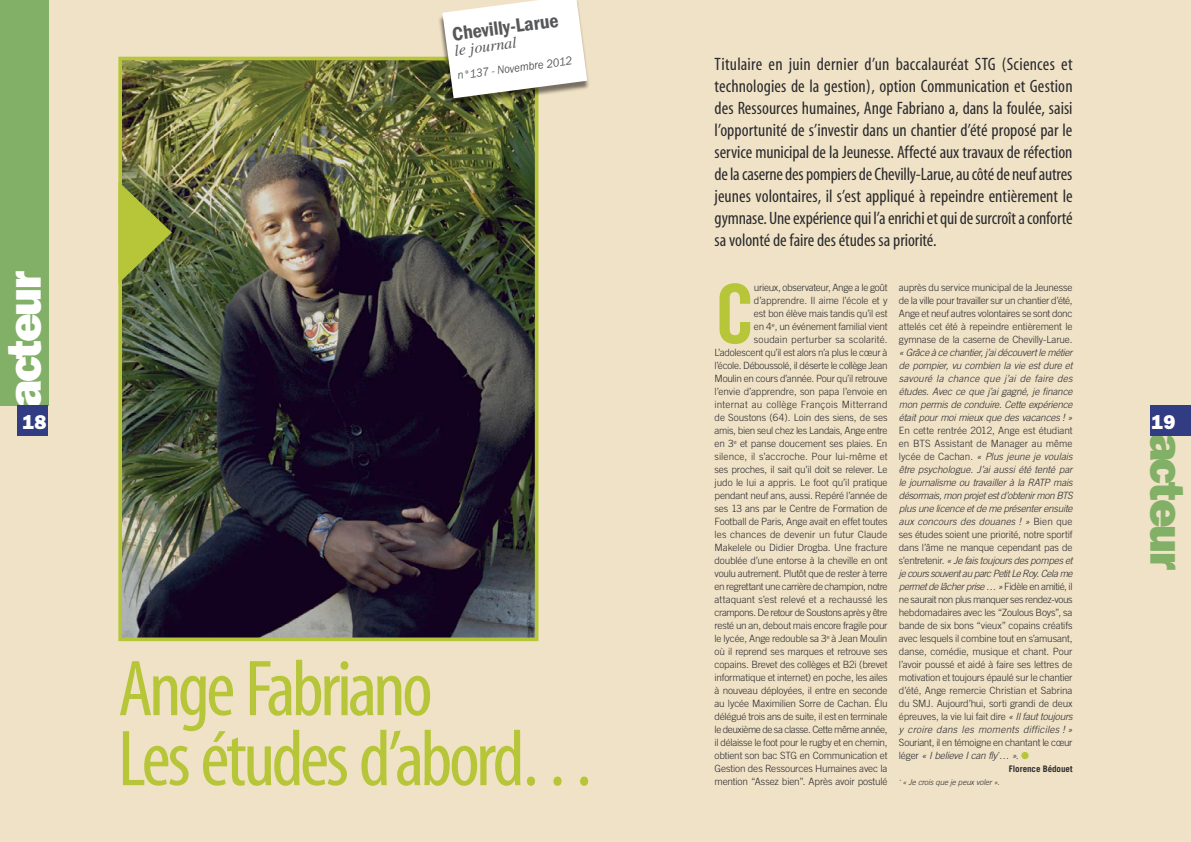
<style>
.page{position:relative;width:1191px;height:842px;background:#fff}
.page>*{position:absolute;margin:0;border:0;box-sizing:border-box;transform-origin:0 0}
.t1{font:82px "Trade Gothic Bold Cond Twenty";color:#b7c538}
.t2{font:80px/70px "Myriad MM 400 300";letter-spacing:-.045em;color:#b7c538}
.t3{font:800 48px "Franklin Gothic";letter-spacing:-.05em;color:#fff}
.t4{font:800 48px "Franklin Gothic";letter-spacing:-.05em;color:#81b066}
.t5{font:600 condensed 20px "Franklin Gothic";color:#565759}
.t6{font:800 20px "Franklin Gothic";color:#fff}
.t7{font:18px/22px "Myriad MM 400 300";letter-spacing:-.005em;color:#2b2b2e;text-align:justify}
.t8{font:italic 16px "Times";color:#565759}
.t9{font:italic 12px "Franklin Gothic";color:#565759;scale:.9 1}
.t10{font:300 10px/13px "Trade Gothic";letter-spacing:-.02em;color:#2b2b2e;text-align:justify}
.t11{font:italic 300 10px/13px "Trade Gothic";letter-spacing:-.02em;color:#2b2b2e;text-align:justify}
.t12{font:700 9px "Trade Gothic";letter-spacing:-.005em;color:#2b2b2e}
.t13{font:italic 300 8px "Trade Gothic";letter-spacing:-.01em;color:#2b2b2e}
.s1{font-style:italic}
.s2{color:#b7c538}
</style>
<div class="page">
<div style="left:0;top:0;width:595px;height:842px;background:#f0e2c6"></div>
<img style="left:123px;top:62px;width:410px;height:574px">
<div style="left:118px;top:57px;width:420px;height:584px;border:4px solid #b7c538"></div>
<svg style="left:118px;top:181px;width:54px;height:103px;background:#859139"></svg>
<div style="left:0;top:0;width:48px;height:405px;background:#81b066"></div>
<div style="left:17px;top:405px;width:31px;height:31px;background:#313c82"></div>
<div style="left:595px;top:0;width:596px;height:842px;background:#f0e2c6"></div>
<div style="left:1150px;top:405px;width:41px;height:31px;background:#313c82"></div>
<div style="left:438px;top:0;width:152px;height:107px;background:#000;opacity:.5"></div>
<svg style="left:442px;top:0;width:145px;height:98px;background:#efeee8"></svg>
<h3 class="t3" style="left:-4px;top:408px;width:138px;rotate:-90deg">acteur</h3>
<h3 class="t6" style="left:23px;top:410px;width:26px">18</h3>
<h3 class="t5" style="left:451px;top:22px;width:109px;rotate:-7deg">Chevilly-Larue</h3>
<h3 class="t8" style="left:453px;top:41px;width:64px;rotate:-7deg">le journal</h3>
<p class="t9" style="left:457px;top:69px;width:129px;rotate:-8deg">n°137 - Novembre 2012</p>
<h2 class="t2" style="left:118px;top:657px;width:481px">Ange Fabriano<br>Les études d’abord…</h2>
<p class="t7" style="left:714px;top:54px;width:359px">Titulaire en juin dernier d’un baccalauréat STG (Sciences et technologies de la gestion), option Communication et Gestion des Ressources humaines, Ange Fabriano a, dans la foulée, saisi l’opportunité de s’investir dans un chantier d’été proposé par le service municipal de la Jeunesse. Affecté aux travaux de réfection de la caserne des pompiers de Chevilly-Larue, au côté de neuf autres jeunes volontaires, il s’est appliqué à repeindre entièrement le gymnase. Une expérience qui l’a enrichi et qui de surcroît a conforté sa volonté de faire des études sa priorité.</p>
<h1 class="t1" style="left:714px;top:264px;width:43px">C</h1>
<p class="t10" style="left:714px;top:281px;width:174px;text-align:right">urieux, observateur, Ange a le goût d’apprendre. Il aime l’école et y<br>est bon élève mais tandis qu’il est<br>en 4<sup>e</sup>, un événement familial vient<br>soudain perturber sa scolarité.<br>L’adolescent qu’il est alors n’a plus le cœur à l’école. Déboussolé, il déserte le collège Jean Moulin en cours d’année. Pour qu’il retrouve l’envie d’apprendre, son papa l’envoie en internat au collège François Mitterrand de Soustons (64). Loin des siens, de ses amis, bien seul chez les Landais, Ange entre en 3<sup>e</sup> et panse doucement ses plaies. En silence, il s’accroche. Pour lui-même et ses proches, il sait qu’il doit se relever. Le judo le lui a appris. Le foot qu’il pratique pendant neuf ans, aussi. Repéré l’année de ses 13 ans par le Centre de Formation de Football de Paris, Ange avait en effet toutes les chances de devenir un futur Claude Makelele ou Didier Drogba. Une fracture doublée d’une entorse à la cheville en ont voulu autrement. Plutôt que de rester à terre en regrettant une carrière de champion, notre attaquant s’est relevé et a rechaussé les crampons. De retour de Soustons après y être resté un an, debout mais encore fragile pour le lycée, Ange redouble sa 3<sup>e</sup> à Jean Moulin où il reprend ses marques et retrouve ses copains. Brevet des collèges et B2i (brevet informatique et internet) en poche, les ailes à nouveau déployées, il entre en seconde au lycée Maximilien Sorre de Cachan. Élu délégué trois ans de suite, il est en terminale le deuxième de sa classe. Cette même année, il délaisse le foot pour le rugby et en chemin, obtient son bac STG en Communication et Gestion des Ressources Humaines avec la mention “Assez bien”. Après avoir postulé</p>
<p class="t10" style="left:899px;top:281px;width:175px">auprès du service municipal de la Jeunesse de la ville pour travailler sur un chantier d’été, Ange et neuf autres volontaires se sont donc attelés cet été à repeindre entièrement le gymnase de la caserne de Chevilly-Larue.</p>
<p class="t11" style="left:899px;top:346px;width:175px">« Grâce à ce chantier, j’ai découvert le métier de pompier, vu combien la vie est dure et savouré la chance que j’ai de faire des études. Avec ce que j’ai gagné, je finance mon permis de conduire. Cette expérience était pour moi mieux que des vacances ! »</p>
<p class="t10" style="left:899px;top:424px;width:175px">En cette rentrée 2012, Ange est étudiant en BTS Assistant de Manager au même lycée de Cachan. <span class="s1">« Plus jeune je voulais être psychologue. J’ai aussi été tenté par le journalisme ou travailler à la RATP mais désormais, mon projet est d’obtenir mon BTS plus une licence et de me présenter ensuite aux concours des douanes ! »</span> Bien que ses études soient une priorité, notre sportif dans l’âme ne manque cependant pas de s’entretenir. <span class="s1">« Je fais toujours des pompes et je cours souvent au parc Petit Le Roy. Cela me permet de lâcher prise … »</span> Fidèle en amitié, il ne saurait non plus manquer ses rendez-vous hebdomadaires avec les “Zoulous Boys”, sa bande de six bons “vieux” copains créatifs avec lesquels il combine tout en s’amusant, danse, comédie, musique et chant. Pour l’avoir poussé et aidé à faire ses lettres de motivation et toujours épaulé sur le chantier d’été, Ange remercie Christian et Sabrina du SMJ. Aujourd’hui, sorti grandi de deux épreuves, la vie lui fait dire <span class="s1">« Il faut toujours y croire dans les moments difficiles ! »</span></p>
<p class="t10" style="left:899px;top:736px;width:175px">Souriant, il en témoigne en chantant le cœur léger <span class="s1">« I believe I can fly</span><sup>*</sup><span class="s1">… ».</span> <span class="s2">●</span></p>
<p class="t12" style="left:1009px;top:763px;width:65px">Florence Bédouet</p>
<p class="t13" style="left:899px;top:778px;width:102px"><sup>*</sup> « Je crois que je peux voler ».</p>
<h3 class="t6" style="left:1151px;top:410px;width:25px">19</h3>
<h3 class="t4" style="left:1195px;top:433px;width:138px;rotate:90deg">acteur</h3>
</div>
